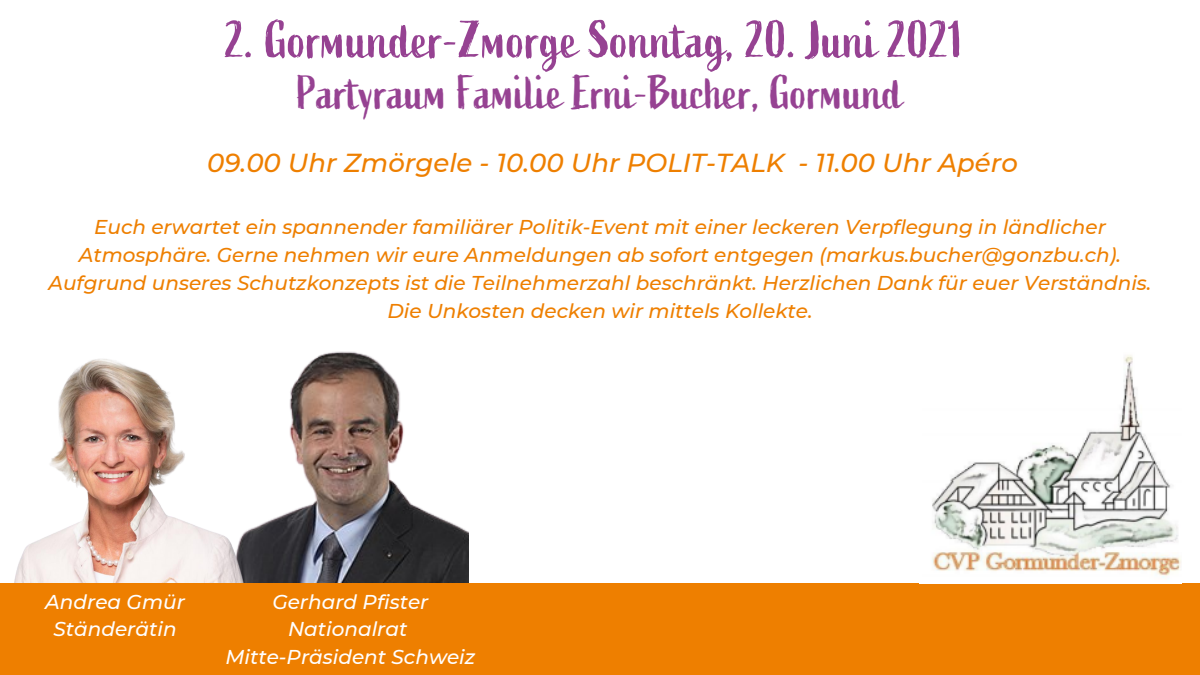
<style>
.page{position:relative;width:1200px;height:675px;background:#fff}
.page>*{position:absolute;margin:0;border:0;box-sizing:border-box;transform-origin:0 0}
.t1{font:52px "Active";color:#964292}
.t2{font:47px "Active";color:#964292}
.t3{font:italic 500 26px "Montserrat";color:#ee7f00}
.t4{font:italic 500 20px/27.8px "Montserrat";color:#ee7f00;text-align:center}
.t5{font:italic 500 20px "Montserrat";color:#fff}
</style>
<div class="page">
<img style="left:254px;top:351px;width:214px;height:233px">
<img style="left:0;top:359px;width:254px;height:225px">
<div style="left:0;top:584px;width:1200px;height:91px;background:#ee7f00"></div>
<img style="left:932px;top:355px;width:249px;height:223px">
<p class="t1" style="left:225px;top:10px;width:740px">2. Gormunder-Zmorge Sonntag, 20. Juni 2021</p>
<p class="t2" style="left:297px;top:66px;width:607px">Partyraum Familie Erni-Bucher, Gormund</p>
<p class="t3" style="left:207px;top:147px;width:812px">09.00 Uhr Zmörgele - 10.00 Uhr POLIT-TALK - 11.00 Uhr Apéro</p>
<p class="t4" style="left:48px;top:213px;width:1105px">Euch erwartet ein spannender familiärer Politik-Event mit einer leckeren Verpflegung in ländlicher<br>Atmosphäre. Gerne nehmen wir eure Anmeldungen ab sofort entgegen (markus.bucher@gonzbu.ch).<br>Aufgrund unseres Schutzkonzepts ist die Teilnehmerzahl beschränkt. Herzlichen Dank für euer Verständnis.</p>
<p class="t4" style="left:387px;top:296px;width:427px">Die Unkosten decken wir mittels Kollekte.</p>
<p class="t5" style="left:45px;top:589px;width:141px">Andrea Gmür</p>
<p class="t5" style="left:54px;top:617px;width:125px">Ständerätin</p>
<p class="t5" style="left:272px;top:589px;width:158px">Gerhard Pfister</p>
<p class="t5" style="left:288px;top:617px;width:121px">Nationalrat</p>
<p class="t5" style="left:225px;top:645px;width:251px">Mitte-Präsident Schweiz</p>
</div>
